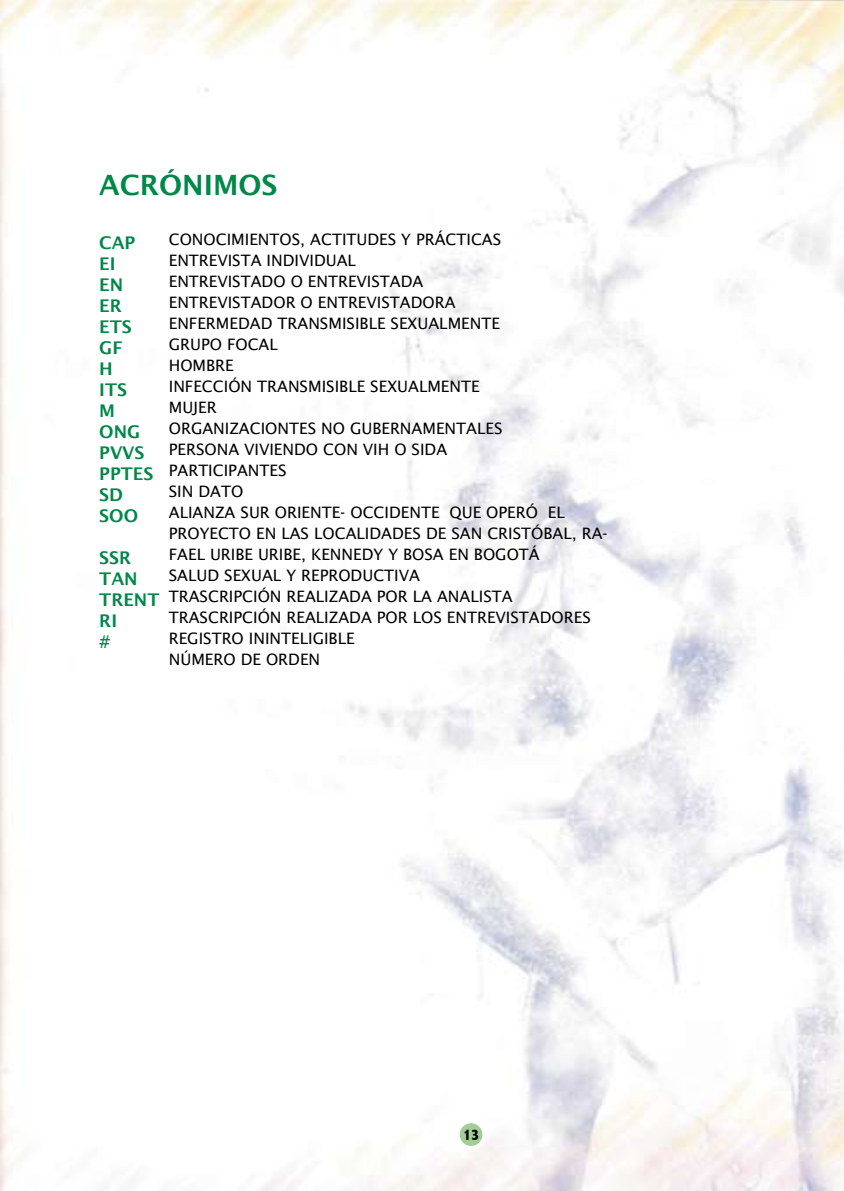
<style>
.page{position:relative;width:844px;height:1191px;background:#fff}
.page>*{position:absolute;margin:0;border:0;box-sizing:border-box;transform-origin:0 0}
.t1{font:600 28px "Lucida Sans";color:#008849}
.t2{font:600 17.5px/21px "Lucida Sans";color:#008849}
.t3{font:15.75px/21px "Lucida Sans";color:#000}
.t4{font:800 condensed 15.75px "Abadi";color:#000}
</style>
<div class="page">
<img style="left:0;top:0;width:843px;height:1191px">
<div style="left:459px;top:1123px;width:23px;height:23px;background:#a2cd98;border-radius:50%"></div>
<h1 class="t1" style="left:99px;top:169px;width:180px">ACRÓNI MOS</h1>
<p class="t2" style="left:99px;top:232px;width:56px">CAP<br>EI<br>EN<br>ER<br>ETS<br>GF<br>H<br>ITS<br>M<br>ONG<br>PVVS<br>PPTES<br>SD<br>SOO</p>
<p class="t2" style="left:99px;top:547px;width:61px">SSR<br>TA N<br>TRENT<br>RI<br>#</p>
<p class="t3" style="left:169px;top:229px;width:162px">CONOCI MIENTOS, ACTIT</p>
<p class="t3" style="left:356px;top:229px;width:21px">UDES</p>
<p class="t3" style="left:401px;top:229px;width:55px">Y PRÁCTICAS</p>
<p class="t3" style="left:169px;top:250px;width:68px">ENTREVISTA</p>
<p class="t3" style="left:266px;top:250px;width:81px">INDIVIDUAL</p>
<p class="t3" style="left:169px;top:271px;width:69px">ENTREVISTAD</p>
<p class="t3" style="left:273px;top:271px;width:104px">O O ENTREVISTADA</p>
<p class="t3" style="left:169px;top:292px;width:69px">ENTREVISTAD</p>
<p class="t3" style="left:273px;top:292px;width:113px">OR O ENTREVISTAD</p>
<p class="t3" style="left:422px;top:292px;width:32px">ORA</p>
<p class="t3" style="left:169px;top:313px;width:72px">ENFERMEDAD</p>
<p class="t3" style="left:277px;top:313px;width:214px">TRANSMISI BLE SEXUALMENTE</p>
<p class="t3" style="left:169px;top:334px;width:90px">GRUPO FOCAL<br>HOMBRE<br>INFECCI</p>
<p class="t3" style="left:228px;top:376px;width:243px">ÓN TRANSMISI BLE SEXUALMENTE</p>
<p class="t3" style="left:169px;top:397px;width:130px">MUJER<br>ORGANIZACIONTES</p>
<p class="t3" style="left:169px;top:418px;width:298px;text-indent:152px">NO GUBERNAMENTALES<br>PERSONA VIVIENDO CON VIH O SIDA<br>PARTICIPA</p>
<p class="t3" style="left:248px;top:460px;width:22px">NTES</p>
<p class="t3" style="left:169px;top:481px;width:204px;text-indent:62px">O<br>ALIANZA SUR ORIENTE- OCCIDE</p>
<p class="t3" style="left:169px;top:481px;width:41px">SIN DAT</p>
<p class="t3" style="left:409px;top:502px;width:148px">NTE QUE OPERÓ EL</p>
<p class="t3" style="left:169px;top:523px;width:51px">PROYECT</p>
<p class="t3" style="left:239px;top:523px;width:52px">O EN LAS</p>
<p class="t3" style="left:314px;top:523px;width:32px">LOCALIDADES</p>
<p class="t3" style="left:426px;top:523px;width:183px">DE SAN CRISTÓBAL, RA-</p>
<p class="t3" style="left:169px;top:544px;width:19px">FAEL</p>
<p class="t3" style="left:169px;top:544px;width:372px;text-indent:41px">URIBE URIBE, KENNEDY Y BOSA EN BOGOTÁ<br>SALUD SEXUAL Y REPRODUCTIVA<br>TRASC</p>
<p class="t3" style="left:219px;top:586px;width:18px">RIPCI</p>
<p class="t3" style="left:257px;top:586px;width:48px">ÓN REALI</p>
<p class="t3" style="left:329px;top:586px;width:22px">ZADA</p>
<p class="t3" style="left:377px;top:586px;width:93px">POR LA ANALISTA</p>
<p class="t3" style="left:169px;top:607px;width:31px">TRASC</p>
<p class="t3" style="left:219px;top:607px;width:18px">RIPCI</p>
<p class="t3" style="left:257px;top:607px;width:48px">ÓN REALI</p>
<p class="t3" style="left:329px;top:607px;width:22px">ZADA</p>
<p class="t3" style="left:377px;top:607px;width:139px">POR LOS ENTREVISTAD</p>
<p class="t3" style="left:551px;top:607px;width:31px">ORES</p>
<p class="t3" style="left:169px;top:628px;width:10px">REGIST</p>
<p class="t3" style="left:222px;top:628px;width:69px">RO ININTELIGI</p>
<p class="t3" style="left:328px;top:628px;width:18px">BLE</p>
<p class="t3" style="left:169px;top:649px;width:153px">N ÚMERO DE ORDEN</p>
<p class="t4" style="left:463px;top:1125px;width:18px">13</p>
</div>
